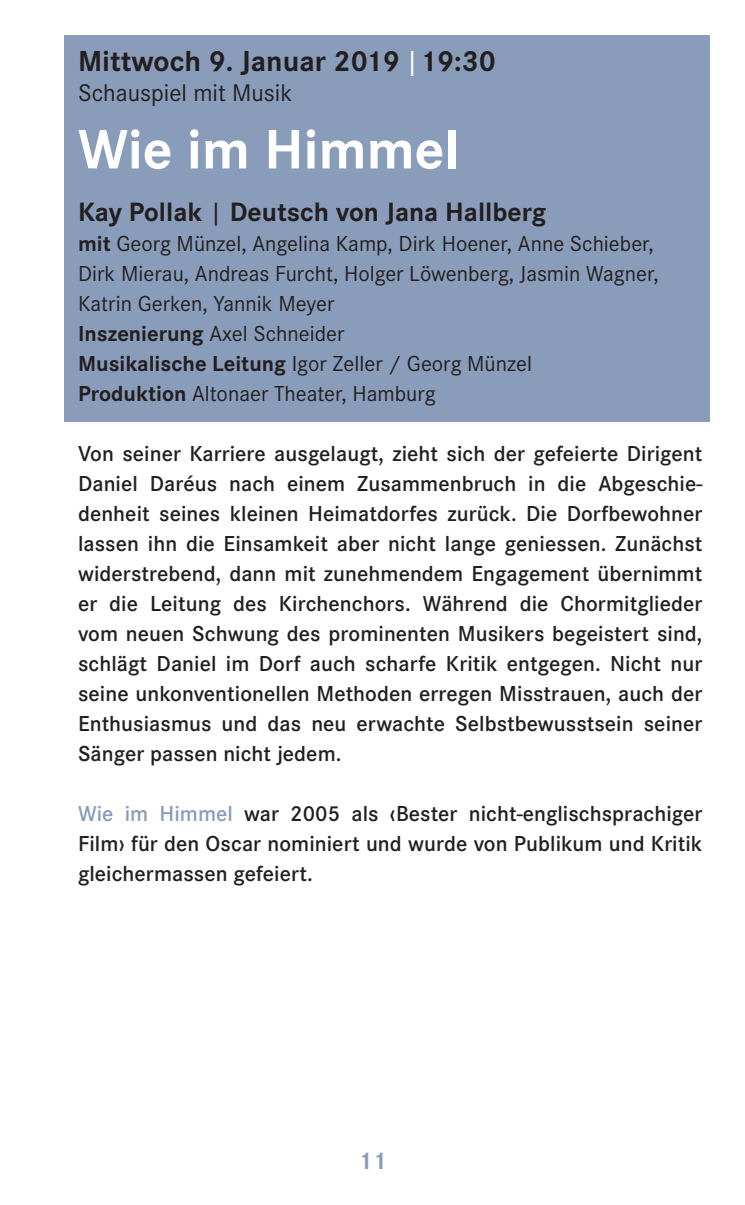
<style>
.page{position:relative;width:745px;height:1205px;background:#fff}
.page>*{position:absolute;margin:0;border:0;box-sizing:border-box;transform-origin:0 0}
.t1{font:700 57.5px "Corporate S";color:#fff}
.t2{font:700 30px "Corporate S";color:#231f20}
.t3{font:700 27.5px "Corporate S";color:#231f20}
.t4{font:25px "Corporate S";color:#231f20}
.t5{font:700 25px "Corporate S";color:#899cb9}
.t6{font:600 22.5px/30px "Corporate S";letter-spacing:.005em;color:#231f20;text-align:justify}
.t7{font:22.5px/30px "Corporate S";color:#231f20}
.s1{font-weight:400;color:#fff}
.s2{font-weight:400}
.s3{font-weight:700}
.s4{color:#899cb9}
</style>
<div class="page">
<div style="left:64px;top:35px;width:645px;height:387px;background:#899cb9"></div>
<h2 class="t2" style="left:78px;top:40px;width:419px">Mittwoch 9. Januar 2019 <span class="s1">|</span>19:30</h2>
<p class="t4" style="left:78px;top:76px;width:216px">Schauspiel mit Musik</p>
<h1 class="t1" style="left:78px;top:109px;width:382px">Wie im Himmel</h1>
<p class="t3" style="left:78px;top:193px;width:469px">Kay Pollak <span class="s2">|</span> Deutsch von Jana Hallberg</p>
<p class="t7" style="left:78px;top:228px;width:581px"><span class="s3">mit</span> Georg Münzel, Angelina Kamp, Dirk Hoener, Anne Schieber, Dirk Mierau, Andreas Furcht, Holger Löwenberg, Jasmin Wagner, Katrin Gerken, Yannik Meyer<br><span class="s3">Inszenierung</span> Axel Schneider<br><span class="s3">Musikalische Leitung</span> Igor Zeller / Georg Münzel<br><span class="s3">Produktion</span> Altonaer Theater, Hamburg</p>
<p class="t6" style="left:78px;top:438px;width:625px">Von seiner Karriere ausgelaugt, zieht sich der gefeierte Dirigent Daniel Daréus nach einem Zusammenbruch in die Abgeschie&shy;denheit seines kleinen Heimatdorfes zurück. Die Dorfbewohner lassen ihn die Einsamkeit aber nicht lange geniessen. Zunächst widerstrebend, dann mit zunehmendem Engagement übernimmt er die Leitung des Kirchenchors. Während die Chormitglieder vom neuen Schwung des prominenten Musikers begeistert sind, schlägt Daniel im Dorf auch scharfe Kritik entgegen. Nicht nur seine unkonventionellen Methoden erregen Misstrauen, auch der Enthusiasmus und das neu erwachte Selbstbewusstsein seiner Sänger passen nicht jedem.</p>
<p class="t6" style="left:78px;top:798px;width:625px"><span class="s4">Wie im Himmel</span> war 2005 als ‹Bester nicht-englischsprachiger Film› für den Oscar nominiert und wurde von Publikum und Kritik gleichermassen gefeiert.</p>
<p class="t5" style="left:358px;top:1143px;width:30px">11</p>
</div>
